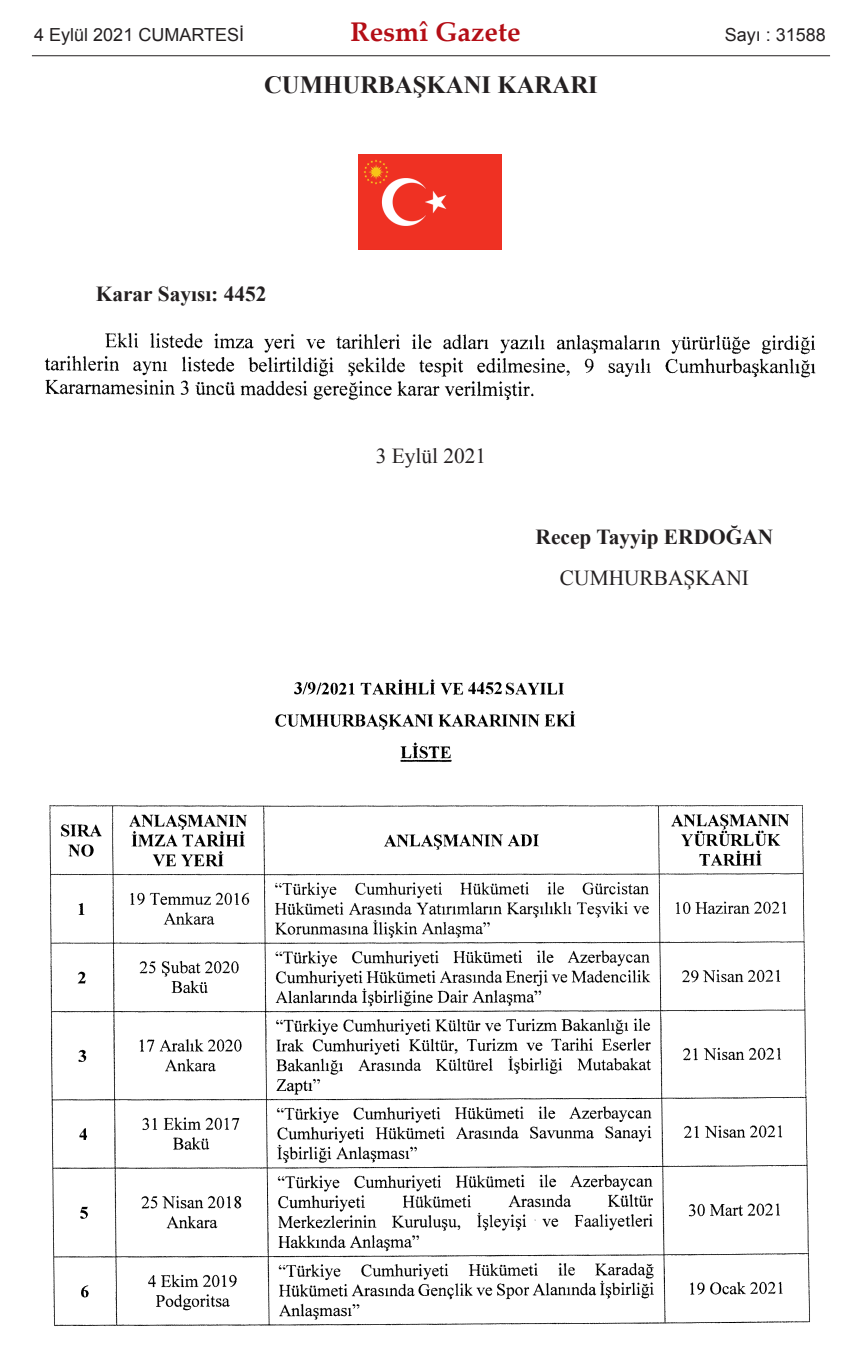
<style>
.page{position:relative;width:862px;height:1365px;background:#fff}
.page>*{position:absolute;margin:0;border:0;box-sizing:border-box;transform-origin:0 0}
.t1{font:700 27px "Palatino Linotype";color:#b40e16}
.t2{font:700 24.75px "Times New Roman";color:#231f20}
.t3{font:700 21.38px "Times New Roman";color:#231f20}
.t4{font:21.38px "Times New Roman";color:#231f20}
.t5{font:18px "Arial";color:#231f20}
</style>
<div class="page">
<img style="left:358px;top:154px;width:143px;height:96px">
<img style="left:44px;top:332px;width:772px;height:69px">
<img style="left:49px;top:679px;width:761px;height:647px">
<hr style="left:32px;top:55px;width:797px;height:1px;background:#231f20">
<p class="t5" style="left:34px;top:25px;width:211px">4 Eylül 2021 CUMARTESİ</p>
<p class="t1" style="left:350px;top:21px;width:171px">Resmî Gazete</p>
<p class="t5" style="left:724px;top:25px;width:103px">Sayı : 31588</p>
<p class="t2" style="left:264px;top:71px;width:335px">CUMHURBAŞKANI KARARI</p>
<p class="t3" style="left:96px;top:282px;width:172px">Karar Sayısı: 4452</p>
<p class="t4" style="left:375px;top:444px;width:112px">3 Eylül 2021</p>
<p class="t3" style="left:535px;top:525px;width:239px">Recep Tayyip ERDOĞAN</p>
<p class="t4" style="left:559px;top:566px;width:190px">CUMHURBAŞKANI</p>
</div>
